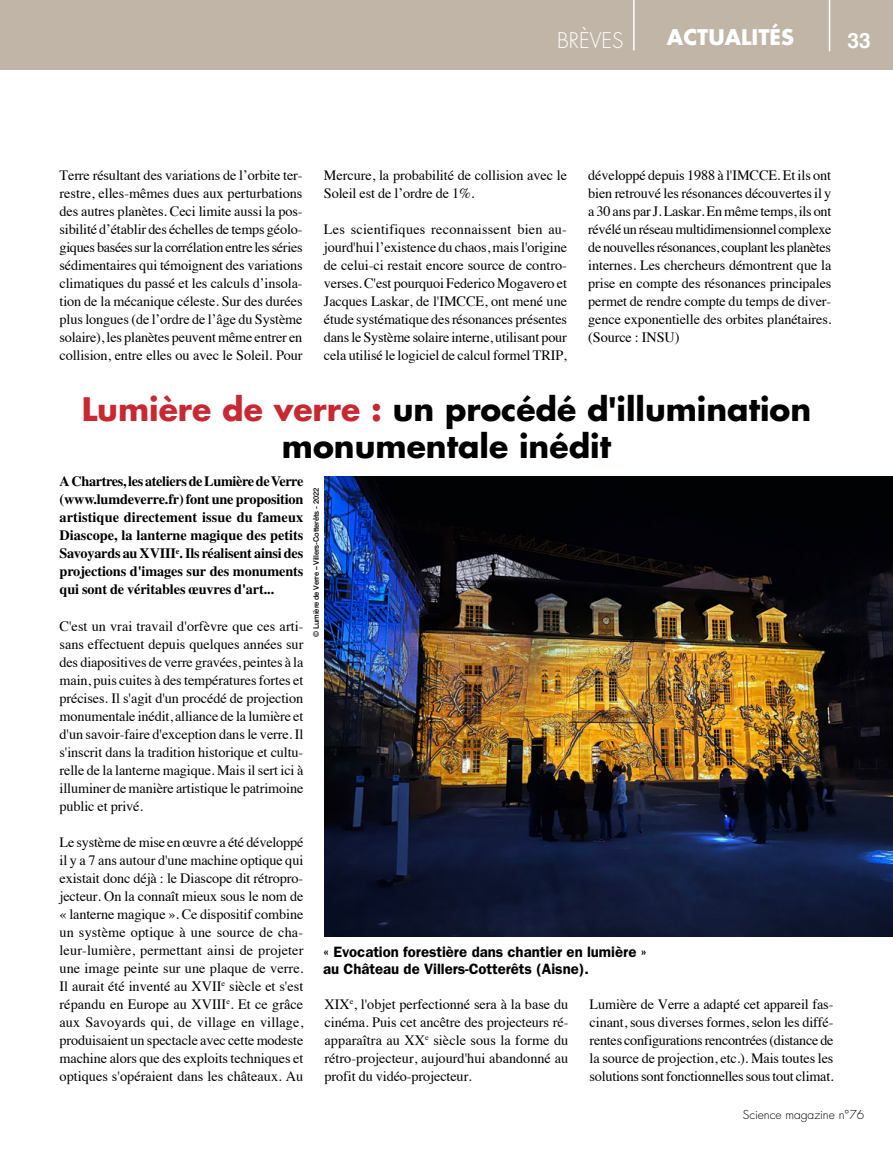
<style>
.page{position:relative;width:893px;height:1149px;background:#fff}
.page>*{position:absolute;margin:0;border:0;box-sizing:border-box;transform-origin:0 0}
.t1{font:700 31.5px/37.5px "Futura";color:#000;text-align:center}
.t2{font:700 21px "Futura";color:#fff}
.t3{font:300 21px "Futura";color:#fff}
.t4{font:700 21px "Helvetica";color:#fff}
.t5{font:600 15px/16.5px "Franklin Gothic";letter-spacing:-.005em;color:#000}
.t6{font:14.25px/18px "Times";letter-spacing:-.01em;color:#000;text-align:justify}
.t7{font:700 14.25px/18px "Times";letter-spacing:-.01em;color:#000;text-align:justify}
.t8{font:300 12px "Futura";color:#000}
.t9{font:500 7.5px "Helvetica 65";letter-spacing:-.015em;color:#000}
.s1{color:#c72831}
</style>
<div class="page">
<div style="left:0;top:0;width:893px;height:70px;background:#c1b5a7"></div>
<hr style="left:633px;top:0;width:2px;height:50px;background:#fff">
<hr style="left:829px;top:0;width:1px;height:51px;background:#fff">
<img style="left:324px;top:476px;width:569px;height:459px">
<h2 class="t3" style="left:557px;top:27px;width:68px">BRÈVES</h2>
<h2 class="t2" style="left:667px;top:23px;width:129px">ACTUALITÉS</h2>
<h2 class="t4" style="left:847px;top:24px;width:25px">33</h2>
<p class="t6" style="left:60px;top:165px;width:245px">Terre résultant des variations de l’orbite ter&shy;restre, elles-mêmes dues aux perturbations des autres planètes. Ceci limite aussi la pos&shy;sibilité d’établir des échelles de temps géolo&shy;giques basées sur la corrélation entre les séries sédimentaires qui témoignent des variations climatiques du passé et les calculs d’insola&shy;tion de la mécanique céleste. Sur des durées plus longues (de l’ordre de l’âge du Système solaire), les planètes peuvent même entrer en collision, entre elles ou avec le Soleil. Pour</p>
<p class="t6" style="left:324px;top:165px;width:245px">Mercure, la probabilité de collision avec le<br>Soleil est de l’ordre de 1%.</p>
<p class="t6" style="left:324px;top:219px;width:245px">Les scientifiques reconnaissent bien au&shy;jourd'hui l’existence du chaos, mais l'origine de celui-ci restait encore source de contro&shy;verses. C'est pourquoi Federico Mogavero et Jacques Laskar, de l'IMCCE, ont mené une étude systématique des résonances présentes dans le Système solaire interne, utilisant pour cela utilisé le logiciel de calcul formel TRIP,</p>
<p class="t6" style="left:588px;top:165px;width:245px">développé depuis 1988 à l'IMCCE. Et ils ont bien retrouvé les résonances découvertes il y a 30 ans par J. Laskar. En même temps, ils ont révélé un réseau multidimensionnel complexe de nouvelles résonances, couplant les planètes internes. Les chercheurs démontrent que la prise en compte des résonances principales permet de rendre compte du temps de diver&shy;gence exponentielle des orbites planétaires. (Source : INSU)</p>
<h1 class="t1" style="left:82px;top:390px;width:731px"><span class="s1">Lumière de verre :</span> un procédé d'illumination monumentale inédit</h1>
<p class="t7" style="left:60px;top:472px;width:245px">A Chartres, les ateliers de Lumière de Verre (www.lumdeverre.fr) font une proposition artistique directement issue du fameux Diascope, la lanterne magique des petits Savoyards au XVIII<sup>e</sup>. Ils réalisent ainsi des projections d'images sur des monuments qui sont de véritables œuvres d'art...</p>
<p class="t6" style="left:60px;top:615px;width:245px">C'est un vrai travail d'orfèvre que ces arti&shy;sans effectuent depuis quelques années sur des diapositives de verre gravées, peintes à la main, puis cuites à des températures fortes et précises. Il s'agit d'un procédé de projection monumentale inédit, alliance de la lumière et d'un savoir-faire d'exception dans le verre. Il s'inscrit dans la tradition historique et cultu&shy;relle de la lanterne magique. Mais il sert ici à illuminer de manière artistique le patrimoine public et privé.</p>
<p class="t6" style="left:60px;top:831px;width:245px">Le système de mise en œuvre a été développé il y a 7 ans autour d'une machine optique qui existait donc déjà : le Diascope dit rétropro&shy;jecteur. On la connaît mieux sous le nom de « lanterne magique ». Ce dispositif combine un système optique à une source de cha&shy;leur-lumière, permettant ainsi de projeter une image peinte sur une plaque de verre.<br>Il aurait été inventé au XVII<sup>e</sup> siècle et s'est répandu en Europe au XVIII<sup>e</sup>. Et ce grâce aux Savoyards qui, de village en village, produisaient un spectacle avec cette modeste machine alors que des exploits techniques et optiques s'opéraient dans les châteaux. Au</p>
<p class="t9" style="left:312px;top:636px;width:151px;rotate:-90deg">© Lumière de Verre – Villers-Cotterêts - 2022</p>
<p class="t5" style="left:323px;top:943px;width:325px">« Evocation forestière dans chantier en lumière » au Château de Villers-Cotterêts (Aisne).</p>
<p class="t6" style="left:325px;top:993px;width:245px">XIX<sup>e</sup>, l'objet perfectionné sera à la base du cinéma. Puis cet ancêtre des projecteurs ré&shy;apparaîtra au XX<sup>e</sup> siècle sous la forme du rétro-projecteur, aujourd'hui abandonné au profit du vidéo-projecteur.</p>
<p class="t6" style="left:590px;top:993px;width:245px">Lumière de Verre a adapté cet appareil fas&shy;cinant, sous diverses formes, selon les diffé&shy;rentes configurations rencontrées (distance de la source de projection, etc.). Mais toutes les solutions sont fonctionnelles sous tout climat.</p>
<p class="t8" style="left:743px;top:1106px;width:123px">Science magazine n°76</p>
</div>
